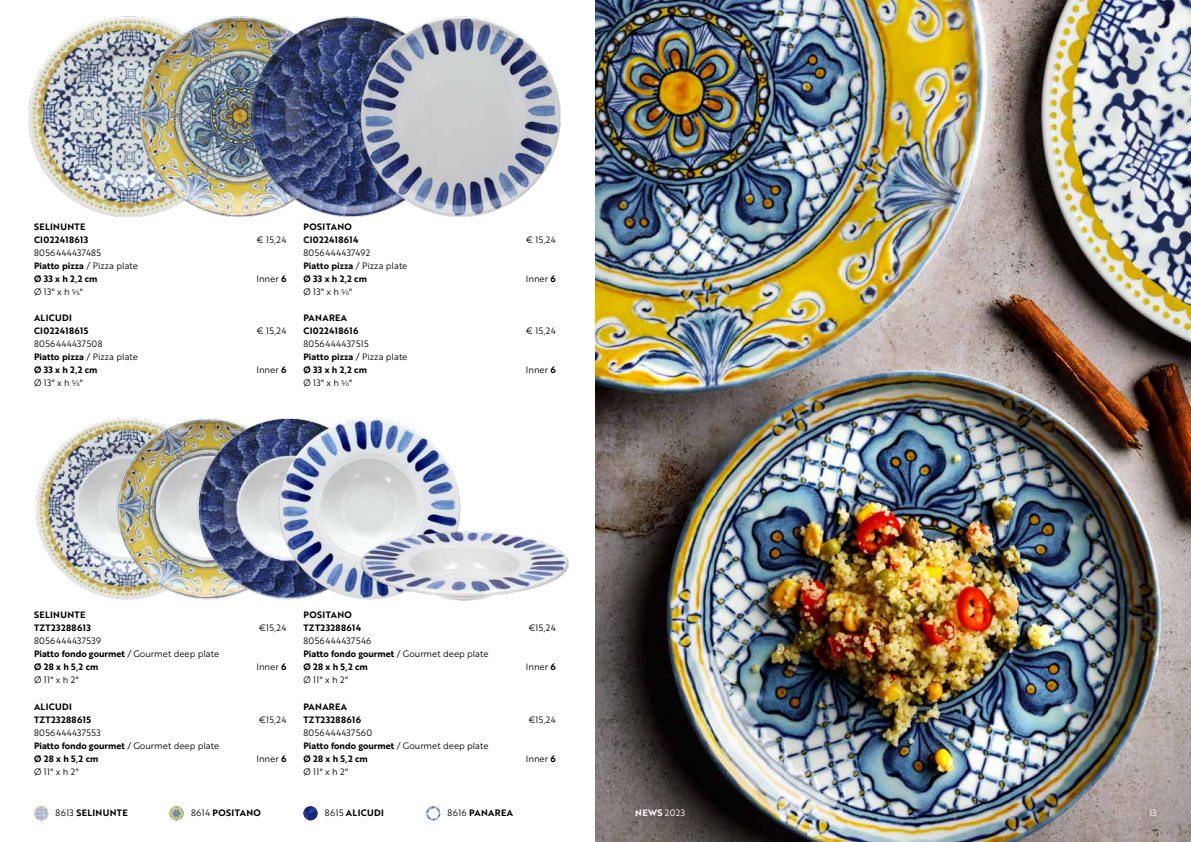
<style>
.page{position:relative;width:1191px;height:842px;background:#fff}
.page>*{position:absolute;margin:0;border:0;box-sizing:border-box;transform-origin:0 0}
.t1{font:9px "Brother 1816 Book";letter-spacing:.04em;color:#000}
.t2{font:9px/13px "Brother 1816 Bold";letter-spacing:.04em;color:#000}
.t3{font:9px/13px "Brother 1816 Bold";letter-spacing:-.005em;color:#000}
.t4{font:9px/13px "Brother 1816 Bold";color:#000}
.t5{font:9px "Brother 1816 Bold";color:#fff}
.t6{font:9px "Brother 1816 Book";color:#fff}
.s1{font-family:"Brother 1816 Book"}
.s2{font-size:8px}
.s3{font-size:5.2px}
.s4{font-family:"Brother 1816 Bold"}
</style>
<div class="page">
<img style="left:595px;top:0;width:596px;height:842px">
<img style="left:35px;top:420px;width:70px;height:177px">
<img style="left:105px;top:418px;width:80px;height:182px">
<img style="left:185px;top:418px;width:81px;height:182px">
<img style="left:28px;top:16px;width:105px;height:201px">
<img style="left:133px;top:16px;width:110px;height:201px">
<img style="left:266px;top:418px;width:194px;height:182px">
<img style="left:243px;top:16px;width:111px;height:201px">
<img style="left:354px;top:498px;width:215px;height:103px">
<img style="left:354px;top:16px;width:207px;height:201px">
<img style="left:169px;top:806px;width:15px;height:14px;border-radius:7px">
<img style="left:303px;top:806px;width:14px;height:14px;border-radius:7px">
<img style="left:426px;top:806px;width:14px;height:14px;border-radius:7px">
<img style="left:34px;top:806px;width:14px;height:14px;border-radius:7px">
<p class="t2" style="left:34px;top:220px;width:56px">SELINUNTE<br>CI022418613</p>
<p class="t1" style="left:34px;top:246px;width:69px">8056444437485</p>
<p class="t4" style="left:34px;top:259px;width:106px">Piatto pizza <span class="s1">/ Pizza plate<br></span>Ø 33 x h 2,2 cm</p>
<p class="t1" style="left:34px;top:285px;width:50px">Ø 13" x h <sup>5</sup><span class="s2">∕</span><span class="s3">6</span>"</p>
<p class="t2" style="left:34px;top:311px;width:56px">ALICUDI<br>CI022418615</p>
<p class="t1" style="left:34px;top:337px;width:70px">8056444437508</p>
<p class="t4" style="left:34px;top:350px;width:106px">Piatto pizza <span class="s1">/ Pizza plate<br></span>Ø 33 x h 2,2 cm</p>
<p class="t1" style="left:34px;top:376px;width:50px">Ø 13" x h <sup>5</sup><span class="s2">∕</span><span class="s3">6</span>"</p>
<p class="t1" style="left:256px;top:233px;width:31px">€ 15,24</p>
<p class="t1" style="left:257px;top:272px;width:31px">Inner <span class="s4">6</span></p>
<p class="t1" style="left:256px;top:324px;width:31px">€ 15,24</p>
<p class="t1" style="left:257px;top:363px;width:31px">Inner <span class="s4">6</span></p>
<p class="t2" style="left:303px;top:220px;width:57px">POSITANO<br>CI022418614</p>
<p class="t1" style="left:303px;top:246px;width:68px">8056444437492</p>
<p class="t4" style="left:303px;top:259px;width:106px">Piatto pizza <span class="s1">/ Pizza plate<br></span>Ø 33 x h 2,2 cm</p>
<p class="t1" style="left:303px;top:285px;width:50px">Ø 13" x h <sup>5</sup><span class="s2">∕</span><span class="s3">6</span>"</p>
<p class="t2" style="left:303px;top:311px;width:56px">PANAREA<br>CI022418616</p>
<p class="t1" style="left:303px;top:337px;width:67px">8056444437515</p>
<p class="t4" style="left:303px;top:350px;width:106px">Piatto pizza <span class="s1">/ Pizza plate<br></span>Ø 33 x h 2,2 cm</p>
<p class="t1" style="left:303px;top:376px;width:50px">Ø 13" x h <sup>5</sup><span class="s2">∕</span><span class="s3">6</span>"</p>
<p class="t1" style="left:526px;top:233px;width:31px">€ 15,24</p>
<p class="t1" style="left:526px;top:272px;width:31px">Inner <span class="s4">6</span></p>
<p class="t1" style="left:526px;top:324px;width:31px">€ 15,24</p>
<p class="t1" style="left:526px;top:363px;width:31px">Inner <span class="s4">6</span></p>
<p class="t2" style="left:34px;top:608px;width:58px">SELINUNTE<br>TZT23288613</p>
<p class="t1" style="left:34px;top:634px;width:69px">8056444437539</p>
<p class="t3" style="left:34px;top:647px;width:187px">Piatto fondo gourmet <span class="s1">/ Gourmet deep plate<br></span>Ø 28 x h 5,2 cm</p>
<p class="t1" style="left:34px;top:673px;width:46px">Ø 11" x h 2"</p>
<p class="t2" style="left:34px;top:699px;width:58px">ALICUDI<br>TZT23288615</p>
<p class="t1" style="left:34px;top:726px;width:68px">8056444437553</p>
<p class="t3" style="left:34px;top:738px;width:187px">Piatto fondo gourmet <span class="s1">/ Gourmet deep plate<br></span>Ø 28 x h 5,2 cm</p>
<p class="t1" style="left:34px;top:765px;width:46px">Ø 11" x h 2"</p>
<p class="t1" style="left:259px;top:621px;width:29px">€15,24</p>
<p class="t1" style="left:256px;top:660px;width:31px">Inner <span class="s4">6</span></p>
<p class="t2" style="left:303px;top:608px;width:59px">POSITANO<br>TZT23288614</p>
<p class="t1" style="left:303px;top:634px;width:70px">8056444437546</p>
<p class="t3" style="left:303px;top:647px;width:187px">Piatto fondo gourmet <span class="s1">/ Gourmet deep plate<br></span>Ø 28 x h 5,2 cm</p>
<p class="t1" style="left:303px;top:673px;width:46px">Ø 11" x h 2"</p>
<p class="t1" style="left:528px;top:621px;width:29px">€15,24</p>
<p class="t1" style="left:526px;top:660px;width:31px">Inner <span class="s4">6</span></p>
<p class="t1" style="left:259px;top:713px;width:29px">€15,24</p>
<p class="t1" style="left:256px;top:752px;width:31px">Inner <span class="s4">6</span></p>
<p class="t2" style="left:303px;top:699px;width:59px">PANAREA<br>TZT23288616</p>
<p class="t1" style="left:303px;top:726px;width:70px">8056444437560</p>
<p class="t3" style="left:303px;top:738px;width:187px">Piatto fondo gourmet <span class="s1">/ Gourmet deep plate<br></span>Ø 28 x h 5,2 cm</p>
<p class="t1" style="left:303px;top:765px;width:46px">Ø 11" x h 2"</p>
<p class="t1" style="left:528px;top:713px;width:29px">€15,24</p>
<p class="t1" style="left:526px;top:752px;width:31px">Inner <span class="s4">6</span></p>
<p class="t2" style="left:56px;top:806px;width:74px"><span class="s1">8613</span> SELINUNTE</p>
<p class="t2" style="left:191px;top:806px;width:71px"><span class="s1">8614</span> POSITANO</p>
<p class="t2" style="left:325px;top:806px;width:60px"><span class="s1">8615</span> ALICUDI</p>
<p class="t2" style="left:447px;top:806px;width:67px"><span class="s1">8616</span> PANAREA</p>
<p class="t5" style="left:635px;top:806px;width:51px">NEWS <span class="s1">2023</span></p>
<p class="t6" style="left:1149px;top:806px;width:9px">13</p>
</div>
